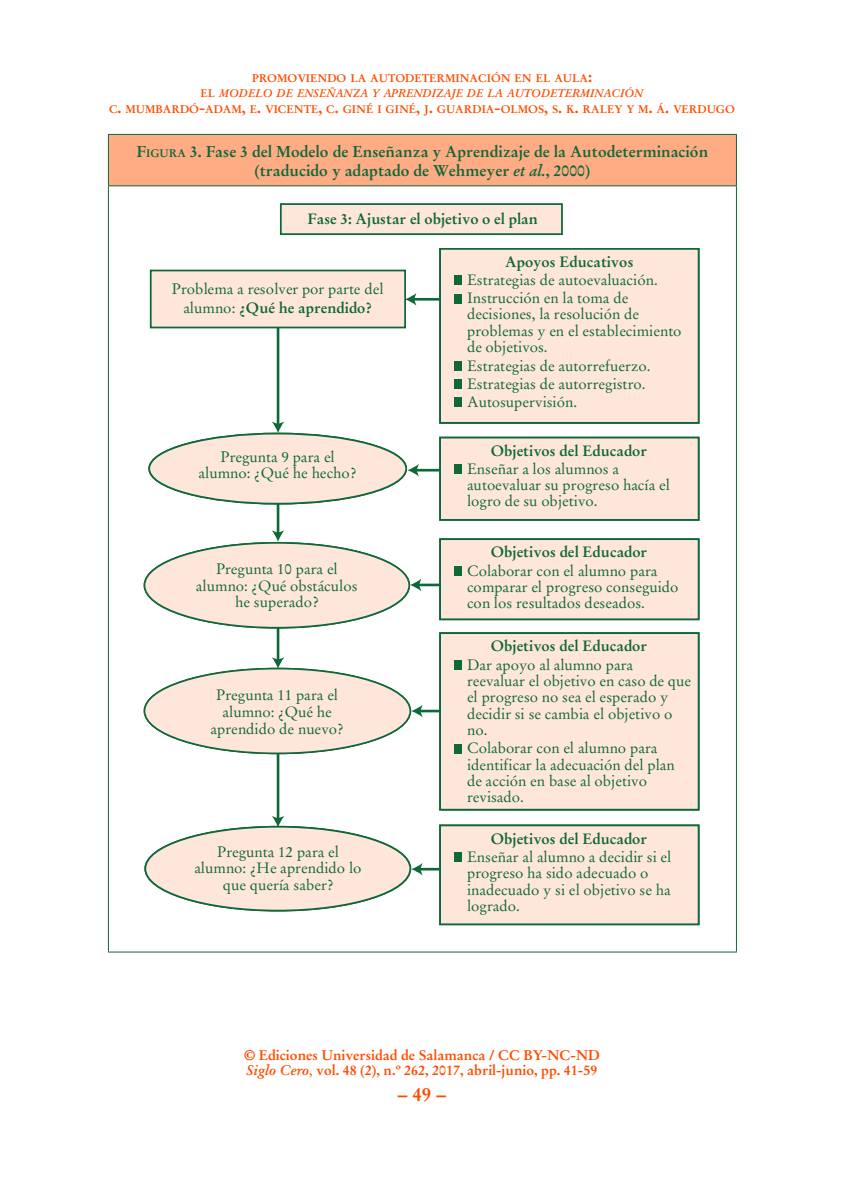
<style>
.page{position:relative;width:844px;height:1191px;background:#fff}
.page>*{position:absolute;margin:0;border:0;box-sizing:border-box;transform-origin:0 0}
.t1{font:700 19.25px "Stempel Garamond";color:#ff4c00}
.TEX_de_párrafo_N_par{font:700 15.75px/19.2px "Stempel Garamond";color:#0f6838;text-align:center}
.t2{font:14.88px/16.4px "Stempel Garamond";color:#0f6838}
.t3{font:700 14.88px/18.2px "Stempel Garamond";color:#0f6838}
.t4{font:700 14px/15.8px "Stempel Garamond";color:#ff4c00}
.t5{font:13.47px "Calibri";color:#0f6838}
.t6{font:700 11.03px/15.8px "Stempel Garamond";color:#ff4c00;text-align:center}
.s1{font-size:15.75px}
.s2{font-style:italic}
.s3{font-style:inherit}
.s4{font-size:11.03px}
.s5{font-weight:700}
.s6{font-weight:400}
</style>
<div class="page">
<div style="left:108px;top:134px;width:628px;height:52px;background:#ffac85"></div>
<hr style="left:108px;top:134px;width:628px;height:1px;background:#0f6838">
<hr style="left:108px;top:135px;width:1px;height:50px;background:#0f6838">
<hr style="left:735px;top:135px;width:1px;height:50px;background:#0f6838">
<hr style="left:108px;top:185px;width:628px;height:1px;background:#0f6838">
<hr style="left:108px;top:186px;width:1px;height:765px;background:#0f6838">
<hr style="left:735px;top:186px;width:1px;height:765px;background:#0f6838">
<hr style="left:108px;top:951px;width:628px;height:1px;background:#0f6838">
<hr style="left:276px;top:289px;width:3px;height:136px;background:#0f6838">
<svg style="left:272px;top:422px;width:12px;height:11px"></svg>
<hr style="left:276px;top:496px;width:3px;height:38px;background:#0f6838">
<svg style="left:272px;top:530px;width:12px;height:12px"></svg>
<hr style="left:413px;top:298px;width:37px;height:3px;background:#0f6838">
<svg style="left:406px;top:293px;width:10px;height:12px"></svg>
<hr style="left:415px;top:469px;width:38px;height:2px;background:#0f6838">
<svg style="left:407px;top:464px;width:12px;height:12px"></svg>
<hr style="left:418px;top:583px;width:37px;height:3px;background:#0f6838">
<svg style="left:410px;top:579px;width:11px;height:12px"></svg>
<hr style="left:419px;top:709px;width:38px;height:3px;background:#0f6838">
<svg style="left:411px;top:705px;width:11px;height:12px"></svg>
<hr style="left:419px;top:868px;width:38px;height:2px;background:#0f6838">
<svg style="left:411px;top:863px;width:11px;height:12px"></svg>
<hr style="left:276px;top:625px;width:3px;height:35px;background:#0f6838">
<svg style="left:272px;top:657px;width:12px;height:11px"></svg>
<hr style="left:276px;top:749px;width:3px;height:70px;background:#0f6838">
<svg style="left:272px;top:816px;width:12px;height:10px"></svg>
<div style="left:281px;top:204px;width:281px;height:30px;background:#ffe6da"></div>
<div style="left:280px;top:203px;width:282px;height:32px;border:2px solid #0f6838"></div>
<div style="left:151px;top:270px;width:254px;height:57px;background:#ffe6da"></div>
<div style="left:150px;top:270px;width:256px;height:58px;border:2px solid #0f6838"></div>
<div style="left:440px;top:437px;width:258px;height:83px;background:#ffe6da"></div>
<div style="left:439px;top:437px;width:260px;height:84px;border:2px solid #0f6838"></div>
<div style="left:454px;top:464px;width:7px;height:10px;background:#0f6838"></div>
<div style="left:440px;top:825px;width:258px;height:99px;background:#ffe6da"></div>
<div style="left:439px;top:824px;width:260px;height:101px;border:2px solid #0f6838"></div>
<div style="left:454px;top:852px;width:7px;height:10px;background:#0f6838"></div>
<div style="left:149px;top:433px;width:257px;height:70px;background:#ffe6da;border-radius:50%"></div>
<div style="left:148px;top:433px;width:259px;height:71px;border:2px solid #0f6838;border-radius:50%"></div>
<div style="left:145px;top:826px;width:265px;height:84px;background:#ffe6da;border-radius:50%"></div>
<div style="left:144px;top:826px;width:267px;height:85px;border:2px solid #0f6838;border-radius:50%"></div>
<div style="left:144px;top:543px;width:265px;height:84px;background:#ffe6da;border-radius:50%"></div>
<div style="left:144px;top:542px;width:266px;height:86px;border:2px solid #0f6838;border-radius:50%"></div>
<div style="left:144px;top:668px;width:266px;height:85px;background:#ffe6da;border-radius:50%"></div>
<div style="left:144px;top:668px;width:267px;height:86px;border:2px solid #0f6838;border-radius:50%"></div>
<div style="left:440px;top:539px;width:258px;height:80px;background:#ffe6da"></div>
<div style="left:439px;top:538px;width:260px;height:82px;border:2px solid #0f6838"></div>
<div style="left:454px;top:566px;width:7px;height:9px;background:#0f6838"></div>
<div style="left:440px;top:633px;width:258px;height:176px;background:#ffe6da"></div>
<div style="left:439px;top:632px;width:260px;height:178px;border:2px solid #0f6838"></div>
<div style="left:454px;top:660px;width:7px;height:9px;background:#0f6838"></div>
<div style="left:454px;top:744px;width:7px;height:9px;background:#0f6838"></div>
<div style="left:440px;top:249px;width:258px;height:174px;background:#ffe6da"></div>
<div style="left:439px;top:248px;width:260px;height:176px;border:2px solid #0f6838"></div>
<div style="left:454px;top:276px;width:7px;height:9px;background:#0f6838"></div>
<div style="left:454px;top:294px;width:7px;height:9px;background:#0f6838"></div>
<div style="left:454px;top:361px;width:7px;height:9px;background:#0f6838"></div>
<div style="left:454px;top:379px;width:7px;height:9px;background:#0f6838"></div>
<div style="left:454px;top:397px;width:7px;height:10px;background:#0f6838"></div>
<p class="t6" style="left:109px;top:70px;width:627px">PROMOVIENDO LA AUTODETERMINACIÓN EN EL AULA<span class="s1">:<br></span>EL <span class="s2">MODELO DE ENSEÑANZA Y APRENDIZAJE DE LA AUTODETERMINACIÓN<br></span>C<span class="s1">.</span> MUMBARDÓ<span class="s1">-</span>ADAM<span class="s1">,</span> E<span class="s1">.</span> VICENTE<span class="s1">,</span> C<span class="s1">.</span> GINÉ I GINÉ<span class="s1">,</span> J<span class="s1">.</span> GUARDIA<span class="s1">-</span>OLMOS<span class="s1">,</span> S<span class="s1">.</span> K<span class="s1">.</span> RALEY Y M<span class="s1">.</span> Á<span class="s1">.</span> VERDUGO</p>
<p class="TEX_de_párrafo_N_par" style="left:136px;top:142px;width:573px"><span class="s3">F</span><span class="s4">IGURA</span> 3. Fase 3 del Modelo de Enseñanza y Aprendizaje de la Autodeterminación (traducido y adaptado de Wehmeyer <span class="s2">et al.</span>, 2000)</p>
<p class="t3" style="left:307px;top:209px;width:232px">Fase 3: Ajustar el objetivo o el plan</p>
<p class="t2" style="left:172px;top:279px;width:213px;line-height:19.2px;text-align:center">Problema a resolver por parte del alumno: <span class="s5">¿Qué he aprendido?</span></p>
<p class="t2" style="left:198px;top:449px;width:159px;text-align:center">Pregunta 9 para el alumno: ¿Qué he hecho?</p>
<p class="t2" style="left:196px;top:561px;width:163px;text-align:center">Pregunta 10 para el alumno: ¿Qué obstáculos he superado?</p>
<p class="t2" style="left:210px;top:687px;width:134px;text-align:center">Pregunta 11 para el alumno: ¿Qué he aprendido de nuevo?</p>
<p class="t2" style="left:194px;top:843px;width:168px;text-align:center">Pregunta 12 para el alumno: ¿He aprendido lo que quería saber?</p>
<p class="t2" style="left:467px;top:253px;width:192px;line-height:18.2px;text-indent:38px"><span class="s5">Apoyos Educativos<br></span>Estrategias de autoevaluación.<br>Instrucción en la toma de</p>
<p class="t2" style="left:467px;top:306px;width:216px">decisiones, la resolución de problemas y en el establecimiento de objetivos.</p>
<p class="t2" style="left:467px;top:356px;width:185px;line-height:18px">Estrategias de autorrefuerzo.<br>Estrategias de autorregistro.<br>Autosupervisión.</p>
<p class="t5" style="left:472px;top:263px;width:6px">!</p>
<p class="t3" style="left:467px;top:441px;width:182px;text-indent:24px">Objetivos del Educador<br><span class="s6">Enseñar a los alumnos a</span></p>
<p class="t2" style="left:467px;top:477px;width:204px">autoevaluar su progreso hacía el logro de su objetivo.</p>
<p class="t2" style="left:467px;top:543px;width:192px;line-height:18.2px;text-indent:24px"><span class="s5">Objetivos del Educador<br></span>Colaborar con el alumno para</p>
<p class="t2" style="left:467px;top:578px;width:213px">comparar el progreso conseguido con los resultados deseados.</p>
<p class="t3" style="left:467px;top:637px;width:182px;text-indent:24px">Objetivos del Educador<br><span class="s6">Dar apoyo al alumno para</span></p>
<p class="t2" style="left:467px;top:672px;width:225px">reevaluar el objetivo en caso de que el progreso no sea el esperado y decidir si se cambia el objetivo o no.</p>
<p class="t2" style="left:467px;top:740px;width:209px">Colaborar con el alumno para identificar la adecuación del plan de acción en base al objetivo revisado.</p>
<p class="t2" style="left:467px;top:829px;width:206px;line-height:18.2px;text-align:center"><span class="s5">Objetivos del Educador<br></span>Enseñar al alumno a decidir si el</p>
<p class="t2" style="left:467px;top:864px;width:205px">progreso ha sido adecuado o inadecuado y si el objetivo se ha logrado.</p>
<p class="t4" style="left:244px;top:1046px;width:357px">© Ediciones Universidad de Salamanca / CC BY-NC-ND<br><span class="s2">Siglo Cero</span><span class="s6">,</span> vol. 48 (2), n.º 262, 2017, abril-junio, pp. 41-59</p>
<p class="t1" style="left:398px;top:1082px;width:50px">– 49 –</p>
</div>
